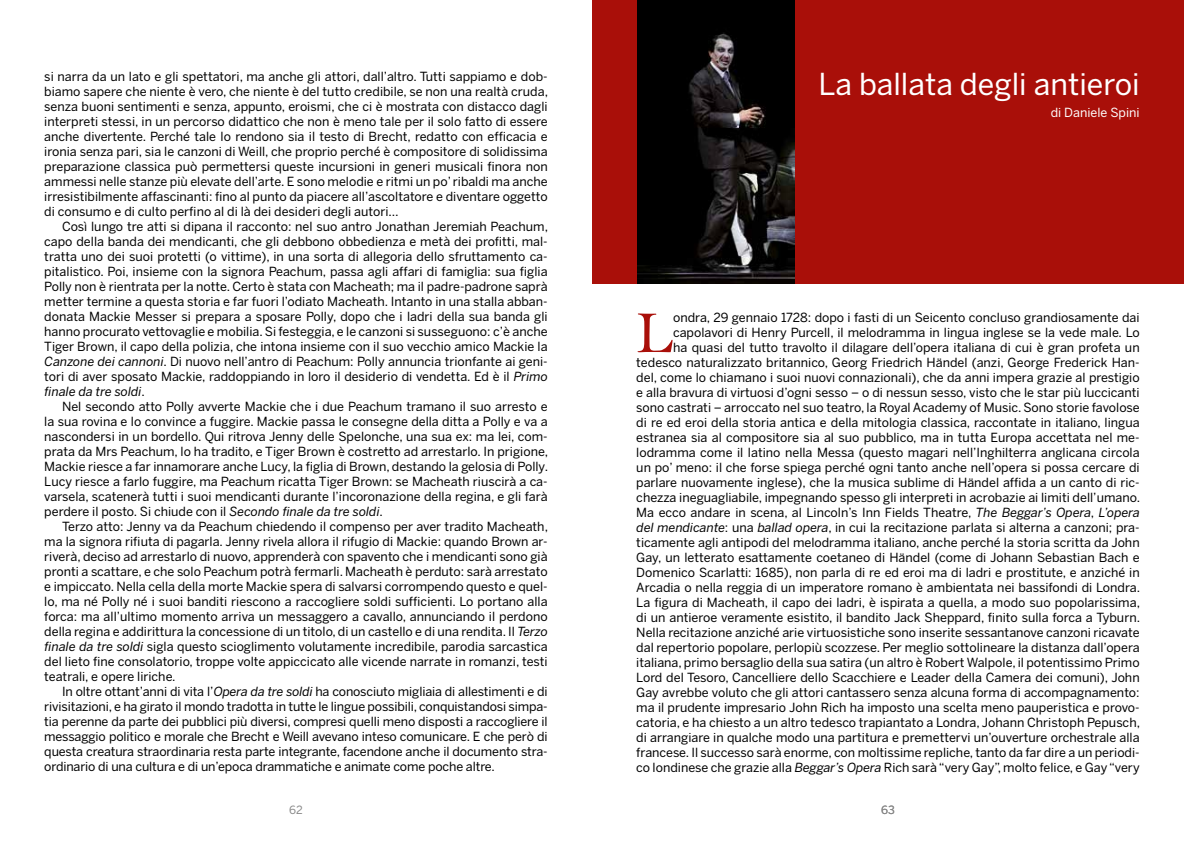
<style>
.page{position:relative;width:1184px;height:851px;background:#fff}
.page>*{position:absolute;margin:0;border:0;box-sizing:border-box;transform-origin:0 0}
.t1{font:59.88px "Bell";color:#a90f09}
.t2{font:30px "Benton Sans";color:#fff}
.t3{font:12.5px/15px "Benton Sans";color:#000;text-align:justify}
.t4{font:12.5px "Benton Sans";color:#fff}
.t5{font:11.25px "Benton Sans";color:#878787}
.s1{font-style:italic}
</style>
<div class="page">
<div style="left:592px;top:0;width:591px;height:283px;background:#a90f09"></div>
<img style="left:637px;top:0;width:157px;height:283px">
<p class="t3" style="left:44px;top:69px;width:505px">si narra da un lato e gli spettatori, ma anche gli attori, dall’altro. Tutti sappiamo e dob&shy;biamo sapere che niente è vero, che niente è del tutto credibile, se non una realtà cruda, senza buoni sentimenti e senza, appunto, eroismi, che ci è mostrata con distacco dagli interpreti stessi, in un percorso didattico che non è meno tale per il solo fatto di essere anche divertente. Perché tale lo rendono sia il testo di Brecht, redatto con efficacia e ironia senza pari, sia le canzoni di Weill, che proprio perché è compositore di solidissima preparazione classica può permettersi queste incursioni in generi musicali finora non ammessi nelle stanze più elevate dell’arte. E sono melodie e ritmi un po’ ribaldi ma anche irresistibilmente affascinanti: fino al punto da piacere all’ascoltatore e diventare oggetto di consumo e di culto perfino al di là dei desideri degli autori…</p>
<p class="t3" style="left:44px;top:219px;width:505px;text-indent:18px">Così lungo tre atti si dipana il racconto: nel suo antro Jonathan Jeremiah Peachum, capo della banda dei mendicanti, che gli debbono obbedienza e metà dei profitti, mal&shy;tratta uno dei suoi protetti (o vittime), in una sorta di allegoria dello sfruttamento ca&shy;pitalistico. Poi, insieme con la signora Peachum, passa agli affari di famiglia: sua figlia Polly non è rientrata per la notte. Certo è stata con Macheath; ma il padre-padrone saprà metter termine a questa storia e far fuori l’odiato Macheath. Intanto in una stalla abban&shy;donata Mackie Messer si prepara a sposare Polly, dopo che i ladri della sua banda gli hanno procurato vettovaglie e mobilia. Si festeggia, e le canzoni si susseguono: c’è anche Tiger Brown, il capo della polizia, che intona insieme con il suo vecchio amico Mackie la <span class="s1">Canzone dei cannoni</span>. Di nuovo nell’antro di Peachum: Polly annuncia trionfante ai geni&shy;tori di aver sposato Mackie, raddoppiando in loro il desiderio di vendetta. Ed è il <span class="s1">Primo finale da tre soldi</span>.</p>
<p class="t3" style="left:44px;top:399px;width:505px;text-indent:18px">Nel secondo atto Polly avverte Mackie che i due Peachum tramano il suo arresto e la sua rovina e lo convince a fuggire. Mackie passa le consegne della ditta a Polly e va a nascondersi in un bordello. Qui ritrova Jenny delle Spelonche, una sua ex: ma lei, com&shy;prata da Mrs Peachum, lo ha tradito, e Tiger Brown è costretto ad arrestarlo. In prigione, Mackie riesce a far innamorare anche Lucy, la figlia di Brown, destando la gelosia di Polly.<br>Lucy riesce a farlo fuggire, ma Peachum ricatta Tiger Brown: se Macheath riuscirà a ca&shy;varsela, scatenerà tutti i suoi mendicanti durante l’incoronazione della regina, e gli farà perdere il posto. Si chiude con il <span class="s1">Secondo finale da tre soldi</span>.</p>
<p class="t3" style="left:44px;top:519px;width:505px;text-indent:18px">Terzo atto: Jenny va da Peachum chiedendo il compenso per aver tradito Macheath, ma la signora rifiuta di pagarla. Jenny rivela allora il rifugio di Mackie: quando Brown ar&shy;riverà, deciso ad arrestarlo di nuovo, apprenderà con spavento che i mendicanti sono già pronti a scattare, e che solo Peachum potrà fermarli. Macheath è perduto: sarà arrestato e impiccato. Nella cella della morte Mackie spera di salvarsi corrompendo questo e quel&shy;lo, ma né Polly né i suoi banditi riescono a raccogliere soldi sufficienti. Lo portano alla forca: ma all’ultimo momento arriva un messaggero a cavallo, annunciando il perdono della regina e addirittura la concessione di un titolo, di un castello e di una rendita. Il <span class="s1">Terzo finale da tre soldi</span> sigla questo scioglimento volutamente incredibile, parodia sarcastica del lieto fine consolatorio, troppe volte appiccicato alle vicende narrate in romanzi, testi teatrali, e opere liriche.</p>
<p class="t3" style="left:44px;top:684px;width:505px;text-indent:18px">In oltre ottant’anni di vita l’<span class="s1">Opera da tre soldi</span> ha conosciuto migliaia di allestimenti e di rivisitazioni, e ha girato il mondo tradotta in tutte le lingue possibili, conquistandosi simpa&shy;tia perenne da parte dei pubblici più diversi, compresi quelli meno disposti a raccogliere il messaggio politico e morale che Brecht e Weill avevano inteso comunicare. E che però di questa creatura straordinaria resta parte integrante, facendone anche il documento stra&shy;ordinario di una cultura e di un’epoca drammatiche e animate come poche altre.</p>
<h2 class="t2" style="left:818px;top:66px;width:323px">La ballata degli antieroi</h2>
<p class="t4" style="left:1050px;top:105px;width:90px">di Daniele Spini</p>
<p class="t3" style="left:636px;top:310px;width:505px;text-align:right">ondra, 29 gennaio 1728: dopo i fasti di un Seicento concluso grandiosamente dai capolavori di Henry Purcell, il melodramma in lingua inglese se la vede male. Lo<br>ha quasi del tutto travolto il dilagare dell’opera italiana di cui è gran profeta un tedesco naturalizzato britannico, Georg Friedrich Händel (anzi, George Frederick Han&shy;del, come lo chiamano i suoi nuovi connazionali), che da anni impera grazie al prestigio e alla bravura di virtuosi d’ogni sesso – o di nessun sesso, visto che le star più luccicanti sono castrati – arroccato nel suo teatro, la Royal Academy of Music. Sono storie favolose di re ed eroi della storia antica e della mitologia classica, raccontate in italiano, lingua estranea sia al compositore sia al suo pubblico, ma in tutta Europa accettata nel me&shy;lodramma come il latino nella Messa (questo magari nell’Inghilterra anglicana circola un po’ meno: il che forse spiega perché ogni tanto anche nell’opera si possa cercare di parlare nuovamente inglese), che la musica sublime di Händel affida a un canto di ric&shy;chezza ineguagliabile, impegnando spesso gli interpreti in acrobazie ai limiti dell’umano.<br>Ma ecco andare in scena, al Lincoln’s Inn Fields Theatre, <span class="s1">The Beggar’s Opera</span>, <span class="s1">L’opera del mendicante</span>: una <span class="s1">ballad opera</span>, in cui la recitazione parlata si alterna a canzoni; pra&shy;ticamente agli antipodi del melodramma italiano, anche perché la storia scritta da John Gay, un letterato esattamente coetaneo di Händel (come di Johann Sebastian Bach e Domenico Scarlatti: 1685), non parla di re ed eroi ma di ladri e prostitute, e anziché in Arcadia o nella reggia di un imperatore romano è ambientata nei bassifondi di Londra.<br>La figura di Macheath, il capo dei ladri, è ispirata a quella, a modo suo popolarissima, di un antieroe veramente esistito, il bandito Jack Sheppard, finito sulla forca a Tyburn.<br>Nella recitazione anziché arie virtuosistiche sono inserite sessantanove canzoni ricavate dal repertorio popolare, perlopiù scozzese. Per meglio sottolineare la distanza dall’opera italiana, primo bersaglio della sua satira (un altro è Robert Walpole, il potentissimo Primo Lord del Tesoro, Cancelliere dello Scacchiere e Leader della Camera dei comuni), John Gay avrebbe voluto che gli attori cantassero senza alcuna forma di accompagnamento: ma il prudente impresario John Rich ha imposto una scelta meno pauperistica e provo&shy;catoria, e ha chiesto a un altro tedesco trapiantato a Londra, Johann Christoph Pepusch, di arrangiare in qualche modo una partitura e premettervi un’ouverture orchestrale alla francese. Il successo sarà enorme, con moltissime repliche, tanto da far dire a un periodi&shy;co londinese che grazie alla <span class="s1">Beggar’s Opera</span> Rich sarà “very Gay”, molto felice, e Gay “very</p>
<h1 class="t1" style="left:636px;top:297px;width:38px">L</h1>
<p class="t5" style="left:289px;top:803px;width:15px">62</p>
<p class="t5" style="left:881px;top:803px;width:15px">63</p>
</div>
